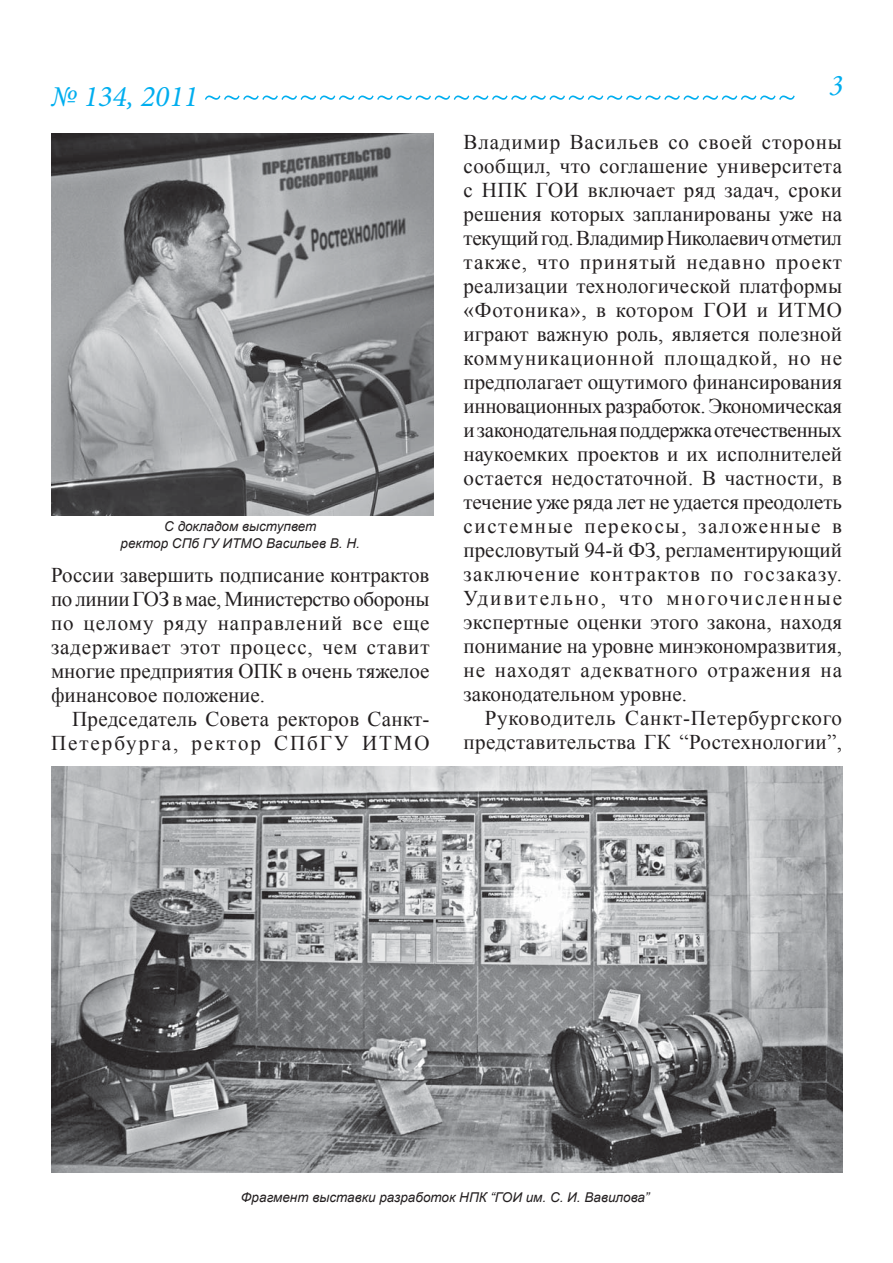
<style>
.page{position:relative;width:893px;height:1263px;background:#fff}
.page>*{position:absolute;margin:0;border:0;box-sizing:border-box;transform-origin:0 0}
.t1{font:33px "Monotype Corsiva";color:#00aeef}
.t2{font:italic 30px "Minion Pro";color:#00aeef}
.t3{font:21px/24px "Times New Roman";letter-spacing:.01em;color:#231f20;text-align:justify}
.t4{font:italic 13.5px/16.2px "Arial";color:#231f20;text-align:center}
</style>
<div class="page">
<svg style="left:205px;top:95px;width:590px;height:5px"></svg>
<img style="left:51px;top:134px;width:383px;height:382px">
<img style="left:51px;top:766px;width:791px;height:407px">
<h2 class="t2" style="left:51px;top:78px;width:149px">№ 134, 2011</h2>
<p class="t4" style="left:121px;top:519px;width:241px">С докладом выступвет<br>ректор СПб ГУ ИТМО Васильев В. Н.</p>
<p class="t3" style="left:51px;top:563px;width:380px">России завершить подписание контрактов по линии ГОЗ в мае, Министерство обороны по целому ряду направлений все еще задерживает этот процесс, чем ставит многие предприятия ОПК в очень тяжелое финансовое положение.</p>
<p class="t3" style="left:51px;top:707px;width:380px;text-align:right">Председатель Совета ректоров Санкт-<br>Петербурга, ректор СПбГУ ИТМО</p>
<h1 class="t1" style="left:827px;top:69px;width:16px">3</h1>
<p class="t3" style="left:463px;top:129px;width:380px">Владимир Васильев со своей стороны сообщил, что соглашение университета с НПК ГОИ включает ряд задач, сроки решения которых запланированы уже на текущийгод. ВладимирНиколаевичотметил также, что принятый недавно проект реализации технологической платформы «Фотоника», в котором ГОИ и ИТМО играют важную роль, является полезной коммуникационной площадкой, но не предполагает ощутимого финансирования инновационных разработок. Экономическая изаконодательнаяподдержкаотечественных наукоемких проектов и их исполнителей остается недостаточной. В частности, в течение уже ряда лет не удается преодолеть системные перекосы, заложенные в пресловутый 94-й ФЗ, регламентирующий заключение контрактов по госзаказу.<br>Удивительно, что многочисленные экспертные оценки этого закона, находя понимание на уровне минэкономразвития, не находят адекватного отражения на законодательном уровне.</p>
<p class="t3" style="left:463px;top:705px;width:380px;text-align:right">Руководитель Санкт-Петербургского представительства ГК “Ростехнологии”,</p>
<p class="t4" style="left:241px;top:1189px;width:410px">Фрагмент выставки разработок НПК “ГОИ им. С. И. Вавилова”</p>
</div>
